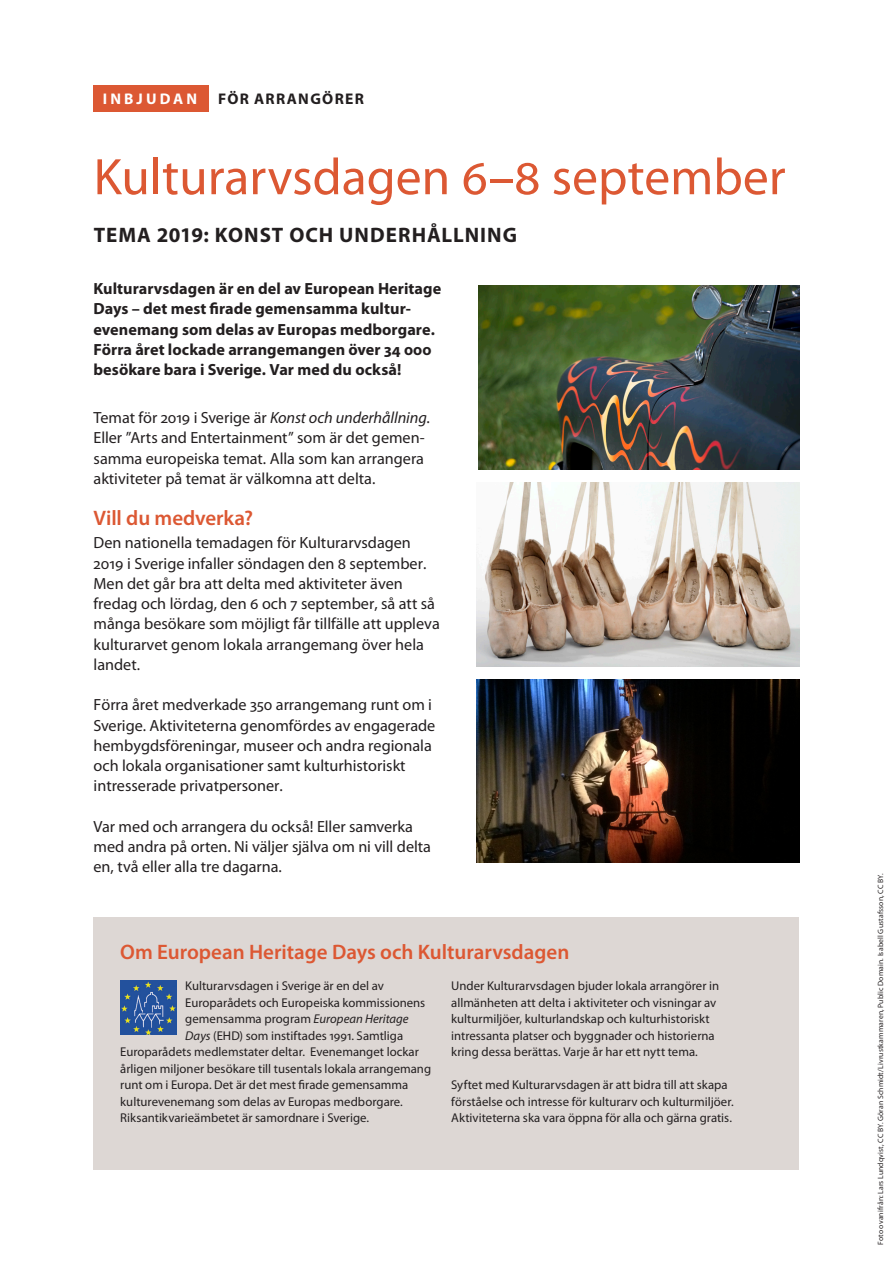
<style>
.page{position:relative;width:893px;height:1263px;background:#fff}
.page>*{position:absolute;margin:0;border:0;box-sizing:border-box;transform-origin:0 0}
.t1{font:51.75px "Myriad Pro";color:#dc5833}
.Rubrik_1{font:600 21px "Myriad Pro";color:#dc5833}
.t2{font:700 21px "Myriad Pro";letter-spacing:.05em;color:#231f20}
.Bröd_1{font:16.2px/20.2px "Myriad Pro";color:#231f20}
.Bröd_1-2{font:700 16.2px/20.2px "Myriad Pro";letter-spacing:.005em;color:#231f20}
.t3{font:700 15.45px "Myriad Pro";letter-spacing:.09em;color:#231f20}
.t4{font:700 15.45px "Myriad Pro";letter-spacing:.2em;color:#fff}
.Bröd_1-3{font:12.75px/16.5px "Myriad Pro";color:#231f20}
.Rubrik_1-2{font:7.65px "Myriad Pro";letter-spacing:.015em;color:#231f20}
.s1{font-style:italic}
</style>
<div class="page">
<img style="left:477px;top:482px;width:322px;height:184px">
<img style="left:477px;top:679px;width:322px;height:184px">
<img style="left:478px;top:285px;width:321px;height:184px">
<div style="left:94px;top:85px;width:115px;height:27px;background:#dc5833"></div>
<div style="left:94px;top:917px;width:705px;height:252px;background:#ddd7d4"></div>
<img style="left:120px;top:980px;width:56px;height:55px">
<p class="t4" style="left:103px;top:90px;width:96px">INBJUDAN</p>
<p class="t3" style="left:218px;top:90px;width:148px">FÖR ARRANGÖRER</p>
<p class="t1" style="left:94px;top:149px;width:694px">Kulturarvsdagen 6–8 september</p>
<p class="t2" style="left:94px;top:223px;width:425px">TEMA 2019: KONST OCH UNDERHÅLLNING</p>
<p class="Bröd_1-2" style="left:94px;top:279px;width:349px">Kulturarvsdagen är en del av European Heritage Days – det mest firade gemensamma kultur&shy;evenemang som delas av Europas medborgare.<br>Förra året lockade arrangemangen över 34 000 besökare bara i Sverige. Var med du också!</p>
<p class="Bröd_1" style="left:94px;top:408px;width:338px">Temat för 2019 i Sverige är <span class="s1">Konst och underhållning</span>.<br>Eller ”Arts and Entertainment” som är det gemen&shy;samma europeiska temat. Alla som kan arrangera aktiviteter på temat är välkomna att delta.</p>
<p class="Rubrik_1" style="left:94px;top:506px;width:161px">Vill du medverka?</p>
<p class="Bröd_1" style="left:94px;top:533px;width:348px">Den nationella temadagen för Kulturarvsdagen 2019 i Sverige infaller söndagen den 8 september.<br>Men det går bra att delta med aktiviteter även fredag och lördag, den 6 och 7 september, så att så många besökare som möjligt får tillfälle att uppleva kulturarvet genom lokala arrangemang över hela landet.</p>
<p class="Bröd_1" style="left:94px;top:695px;width:343px">Förra året medverkade 350 arrangemang runt om i Sverige. Aktiviteterna genomfördes av engagerade hembygdsföreningar, museer och andra regionala och lokala organisationer samt kulturhistoriskt intresserade privatpersoner.</p>
<p class="Bröd_1" style="left:94px;top:817px;width:339px">Var med och arrangera du också! Eller samverka med andra på orten. Ni väljer själva om ni vill delta en, två eller alla tre dagarna.</p>
<p class="Rubrik_1" style="left:120px;top:940px;width:451px">Om European Heritage Days och Kulturarvsdagen</p>
<p class="Bröd_1-3" style="left:185px;top:978px;width:200px">Kulturarvsdagen i Sverige är en del av</p>
<p class="Bröd_1-3" style="left:185px;top:994px;width:241px">Europarådets och Europeiska kommissionens</p>
<p class="Bröd_1-3" style="left:185px;top:1011px;width:225px">gemensamma program <span class="s1">European Heritage</span></p>
<p class="Bröd_1-3" style="left:185px;top:1027px;width:219px"><span class="s1">Days</span> (EHD) som instiftades 1991. Samtliga</p>
<p class="Bröd_1-3" style="left:120px;top:1044px;width:300px">Europarådets medlemstater deltar. Evenemanget lockar</p>
<p class="Bröd_1-3" style="left:120px;top:1060px;width:312px">årligen miljoner besökare till tusentals lokala arrangemang</p>
<p class="Bröd_1-3" style="left:120px;top:1077px;width:289px">runt om i Europa. Det är det mest firade gemensamma</p>
<p class="Bröd_1-3" style="left:120px;top:1093px;width:284px">kulturevenemang som delas av Europas medborgare.</p>
<p class="Bröd_1-3" style="left:120px;top:1110px;width:250px">Riksantikvarieämbetet är samordnare i Sverige.</p>
<p class="Bröd_1-3" style="left:451px;top:978px;width:269px">Under Kulturarvsdagen bjuder lokala arrangörer in</p>
<p class="Bröd_1-3" style="left:451px;top:994px;width:267px">allmänheten att delta i aktiviteter och visningar av</p>
<p class="Bröd_1-3" style="left:451px;top:1011px;width:260px">kulturmiljöer, kulturlandskap och kulturhistoriskt</p>
<p class="Bröd_1-3" style="left:451px;top:1027px;width:265px">intressanta platser och byggnader och historierna</p>
<p class="Bröd_1-3" style="left:451px;top:1044px;width:248px">kring dessa berättas. Varje år har ett nytt tema.</p>
<p class="Bröd_1-3" style="left:451px;top:1077px;width:284px">Syftet med Kulturarvsdagen är att bidra till att skapa förståelse och intresse för kulturarv och kulturmiljöer.<br>Aktiviteterna ska vara öppna för alla och gärna gratis.</p>
<p class="Rubrik_1-2" style="left:876px;top:1245px;width:373px;rotate:-90deg">Foto ovanifrån: Lars Lundqvist, CC BY. Göran Schmidt/Livrustkammaren, Public Domain. Isabell Gustafsson, CC BY.</p>
</div>
